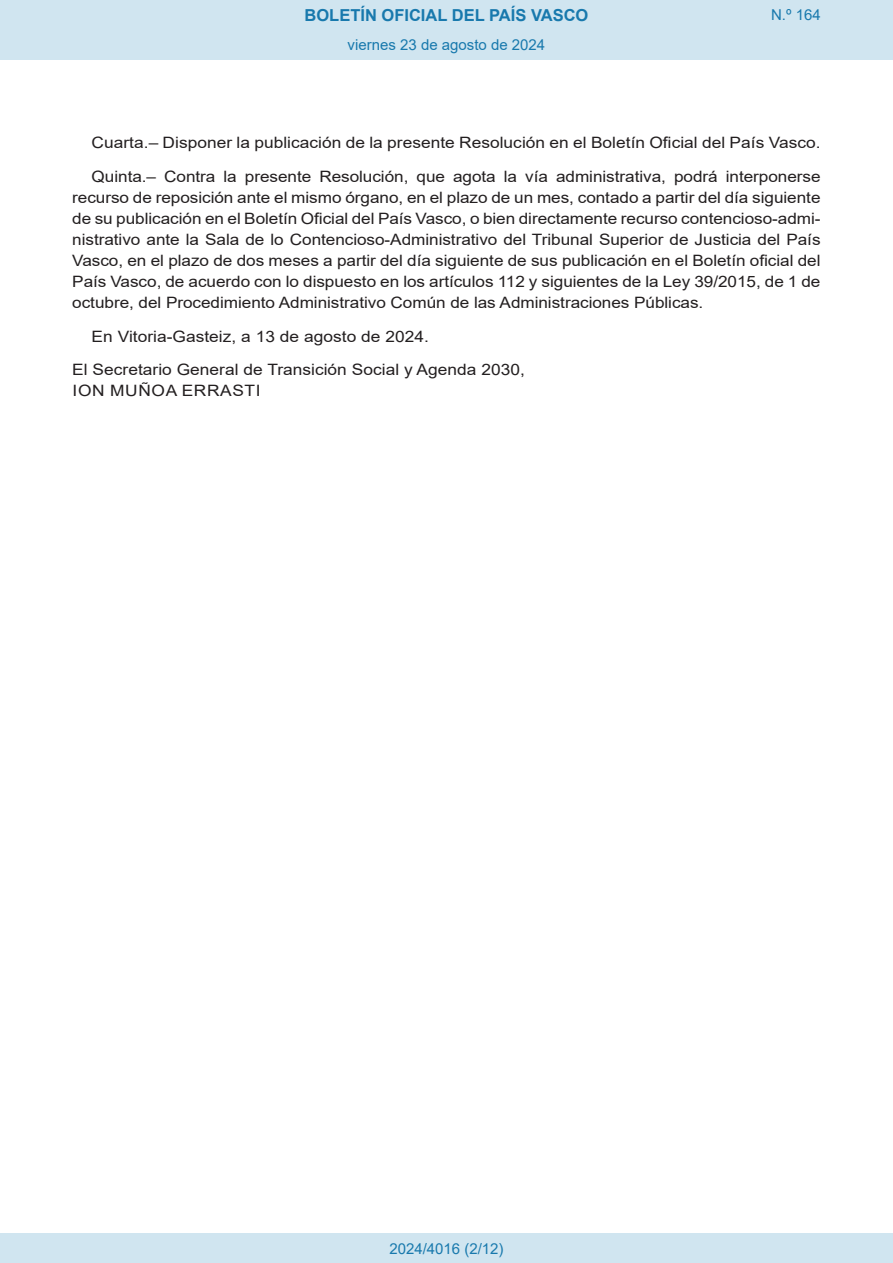
<style>
.page{position:relative;width:893px;height:1263px;background:#fff}
.page>*{position:absolute;margin:0;border:0;box-sizing:border-box;transform-origin:0 0}
.t1{font:700 16.5px "Arial";color:#1879ad}
.BOPVDetalle{font:15.6px/21px "Arial";color:#231f20;text-align:justify;scale:1.09 1}
.BOPVDetalle-2{font:15.6px "Arial";color:#231f20;scale:1.11 1}
.BOPVFirmaPuesto{font:15.6px "Arial";color:#231f20;scale:1.11 1}
.BOPVFirmaLugFec{font:15.6px "Arial";color:#231f20;scale:1.11 1}
.BOPVFirmaNombre{font:15.6px "Arial";letter-spacing:.035em;color:#231f20;scale:1.11 1}
.Paginacion_Centro{font:15px "Arial";color:#1879ad}
</style>
<div class="page">
<div style="left:0;top:0;width:893px;height:60px;background:#d0e5f0"></div>
<div style="left:0;top:1233px;width:893px;height:30px;background:#d0e5f0"></div>
<p class="t1" style="left:305px;top:3px;width:285px">BOLETÍN OFICIAL DEL PAÍS VASCO</p>
<p class="Paginacion_Centro" style="left:348px;top:35px;width:199px">viernes 23 de agosto de 2024</p>
<p class="Paginacion_Centro" style="left:771px;top:5px;width:51px">N.º 164</p>
<p class="BOPVDetalle-2" style="left:92px;top:132px;width:658px">Cuarta.– Disponer la publicación de la presente Resolución en el Boletín Oficial del País Vasco.</p>
<p class="BOPVDetalle" style="left:72px;top:166px;width:688px;text-indent:19px">Quinta.– Contra la presente Resolución, que agota la vía administrativa, podrá interponerse recurso de reposición ante el mismo órgano, en el plazo de un mes, contado a partir del día siguiente de su publicación en el Boletín Oficial del País Vasco, o bien directamente recurso contencioso-admi&shy;nistrativo ante la Sala de lo Contencioso-Administrativo del Tribunal Superior de Justicia del País Vasco, en el plazo de dos meses a partir del día siguiente de sus publicación en el Boletín oficial del País Vasco, de acuerdo con lo dispuesto en los artículos 112 y siguientes de la Ley 39/2015, de 1 de octubre, del Procedimiento Administrativo Común de las Administraciones Públicas.</p>
<p class="BOPVFirmaLugFec" style="left:92px;top:325px;width:305px">En Vitoria-Gasteiz, a 13 de agosto de 2024.</p>
<p class="BOPVFirmaPuesto" style="left:72px;top:359px;width:409px">El Secretario General de Transición Social y Agenda 2030,</p>
<p class="BOPVFirmaNombre" style="left:73px;top:380px;width:171px">ION MUÑOA ERRASTI</p>
<p class="Paginacion_Centro" style="left:389px;top:1238px;width:116px">2024/4016 (2/12)</p>
</div>
